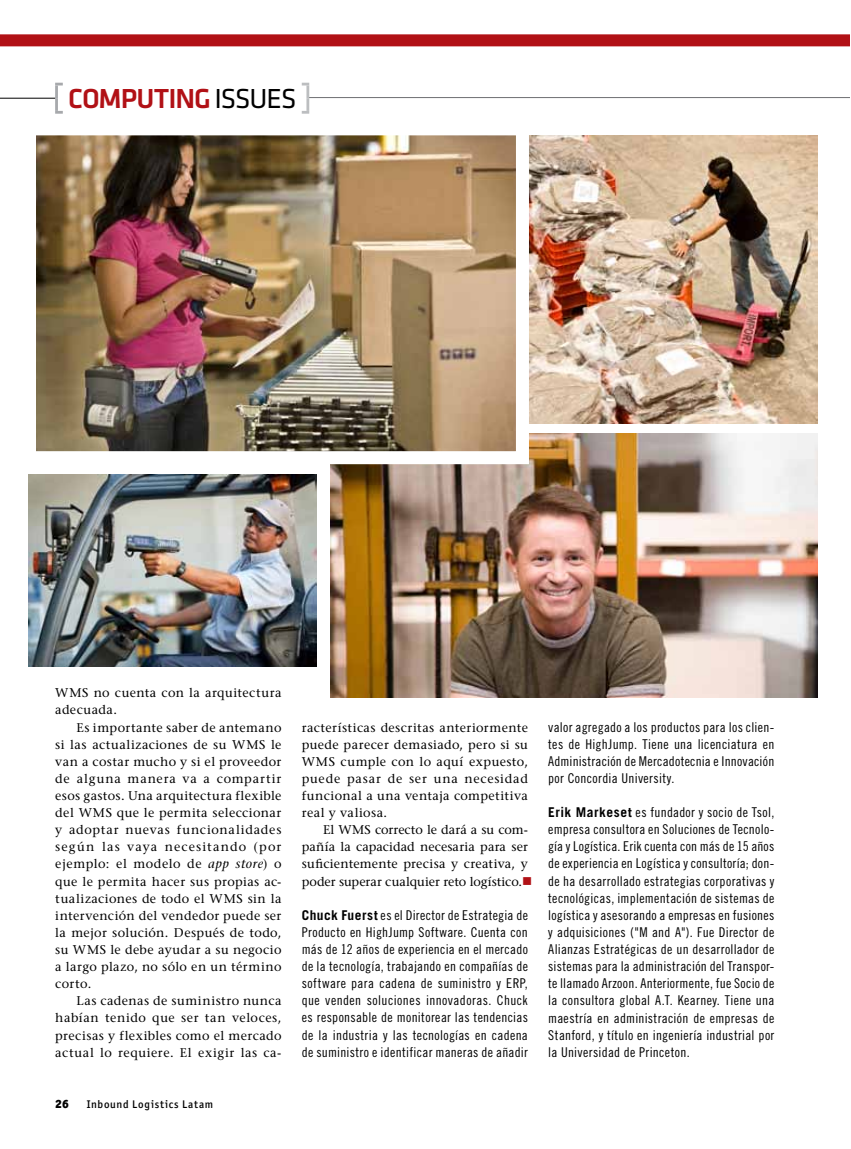
<style>
.page{position:relative;width:851px;height:1149px;background:#fff}
.page>*{position:absolute;margin:0;border:0;box-sizing:border-box;transform-origin:0 0}
.t1{font:500 28.5px "Klavika";letter-spacing:-.035em;color:#b11116}
.t2{font:13.5px/17.1px "Trade Gothic LT Std Cn 18";letter-spacing:.025em;color:#000;text-align:justify}
.t3{font:500 12.6px/17.1px "Stone Serif Std";letter-spacing:.03em;color:#000;text-align:justify}
.t4{font:900 12px "Officina Sans ITC Std";color:#000}
.t5{font:500 11.1px "Officina Sans ITC Std";letter-spacing:.065em;color:#000}
.s1{font-weight:400;color:#000}
.s2{font-style:italic}
.s3{font-family:"Trade Gothic LT Std";font-weight:700}
</style>
<div class="page">
<hr style="left:307px;top:97px;width:542px;height:1px;background:#6d6e71">
<div style="left:0;top:34px;width:849px;height:12px;background:#b11116"></div>
<svg style="left:55px;top:83px;width:8px;height:31px"></svg>
<hr style="left:0;top:98px;width:55px;height:1px;background:#000">
<svg style="left:302px;top:83px;width:7px;height:31px"></svg>
<img style="left:28px;top:474px;width:288px;height:192px">
<img style="left:330px;top:433px;width:487px;height:264px">
<img style="left:529px;top:135px;width:288px;height:288px">
<img style="left:37px;top:136px;width:478px;height:314px">
<h1 class="t1" style="left:68px;top:82px;width:230px">COMPUTING <span class="s1">ISSUES</span></h1>
<p class="t3" style="left:55px;top:684px;width:228px">WMS no cuenta con la arquitectura adecuada.</p>
<p class="t3" style="left:55px;top:718px;width:228px;text-indent:21px">Es importante saber de antemano si las actualizaciones de su WMS le van a costar mucho y si el proveedor de alguna manera va a compartir esos gastos. Una arquitectura flexible del WMS que le permita seleccionar y adoptar nuevas funcionalidades según las vaya necesitando (por ejemplo: el modelo de <span class="s2">app store</span>) o que le permita hacer sus propias ac&shy;tualizaciones de todo el WMS sin la intervención del vendedor puede ser la mejor solución. Después de todo, su WMS le debe ayudar a su negocio a largo plazo, no sólo en un término corto.</p>
<p class="t3" style="left:55px;top:992px;width:228px;text-indent:21px">Las cadenas de suministro nunca habían tenido que ser tan veloces, precisas y flexibles como el mercado actual lo requiere. El exigir las ca-</p>
<p class="t4" style="left:55px;top:1095px;width:15px">26</p>
<p class="t5" style="left:87px;top:1097px;width:128px">Inbound Logistics Latam</p>
<p class="t3" style="left:302px;top:718px;width:228px">racterísticas descritas anteriormente puede parecer demasiado, pero si su WMS cumple con lo aquí expuesto, puede pasar de ser una necesidad funcional a una ventaja competitiva real y valiosa.</p>
<p class="t3" style="left:302px;top:821px;width:228px;text-indent:21px">El WMS correcto le dará a su com&shy;pañía la capacidad necesaria para ser suficientemente precisa y creativa, y poder superar cualquier reto logístico.</p>
<p class="t2" style="left:302px;top:905px;width:228px"><span class="s3">Chuck Fuerst</span> es el Director de Estrategia de Producto en HighJump Software. Cuenta con más de 12 años de experiencia en el mercado de la tecnología, trabajando en compañías de software para cadena de suministro y ERP, que venden soluciones innovadoras. Chuck es responsable de monitorear las tendencias de la industria y las tecnologías en cadena de suministro e identificar maneras de añadir</p>
<p class="t2" style="left:548px;top:717px;width:228px">valor agregado a los productos para los clien&shy;tes de HighJump. Tiene una licenciatura en Administración de Mercadotecnia e Innovación por Concordia University.</p>
<p class="t2" style="left:548px;top:803px;width:228px"><span class="s3">Erik Markeset</span> es fundador y socio de Tsol, empresa consultora en Soluciones de Tecnolo&shy;gía y Logística. Erik cuenta con más de 15 años de experiencia en Logística y consultoría; don&shy;de ha desarrollado estrategias corporativas y tecnológicas, implementación de sistemas de logística y asesorando a empresas en fusiones y adquisiciones ("M and A"). Fue Director de Alianzas Estratégicas de un desarrollador de sistemas para la administración del Transpor&shy;te llamado Arzoon. Anteriormente, fue Socio de la consultora global A.T. Kearney. Tiene una maestría en administración de empresas de Stanford, y título en ingeniería industrial por la Universidad de Princeton.</p>
</div>
